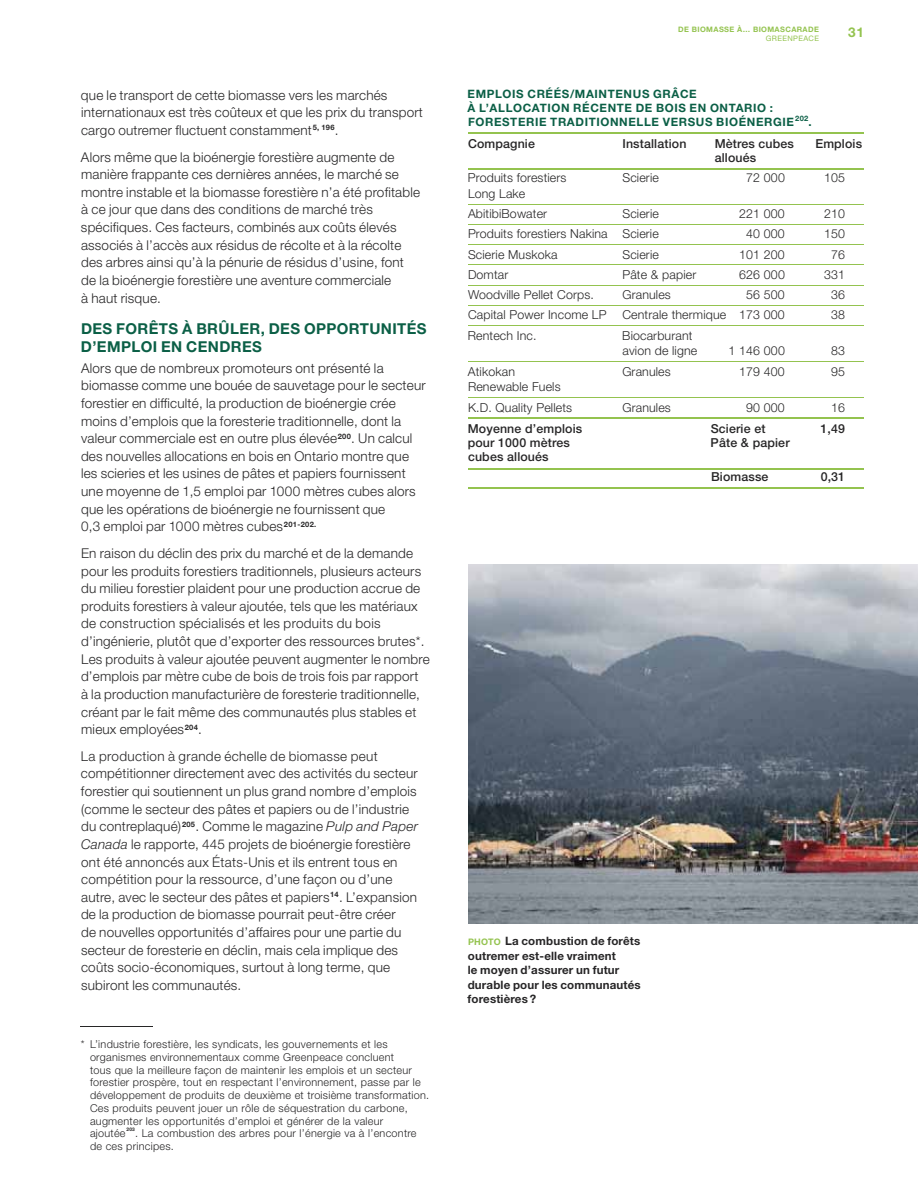
<style>
.page{position:relative;width:918px;height:1188px;background:#fff}
.page>*{position:absolute;margin:0;border:0;box-sizing:border-box;transform-origin:0 0}
.t1{font:700 15px/17.7px "Helvetica Neue LT Std";letter-spacing:.025em;color:#0b5f46}
.t2{font:300 13.5px/17.7px "Helvetica Neue LT Std";letter-spacing:.015em;color:#272627}
.t3{font:700 13.5px "Helvetica Neue LT Std";color:#94c34f}
.t4{font:300 12.3px/20.2px "Helvetica Neue LT Std";letter-spacing:.01em;color:#272627}
.t5{font:500 12.3px "Helvetica Neue LT Std";letter-spacing:.01em;color:#272627}
.t6{font:700 11.55px/14.5px "Helvetica Neue LT Std";letter-spacing:.015em;color:#272627}
.t7{font:700 11.55px/14px "Helvetica Neue LT Std";letter-spacing:.055em;color:#0b5f46}
.t8{font:300 10.8px/12.8px "Helvetica Neue LT Std";letter-spacing:.025em;color:#272627}
.t9{font:700 7.5px "Helvetica Neue LT Std";letter-spacing:.05em;color:#94c34f}
.t10{font:7.5px "Helvetica Neue LT Std";letter-spacing:.05em;color:#94c34f}
.t11{font:700 4.8px "Helvetica Neue LT Std";color:#272627}
.s1{font-style:italic}
.s2{font-size:9px;color:#94c34f}
</style>
<div class="page">
<hr style="left:81px;top:1027px;width:72px;height:1px;background:#272627">
<img style="left:468px;top:564px;width:450px;height:360px">
<hr style="left:468px;top:132px;width:396px;height:1px;background:#94c34f">
<hr style="left:468px;top:169px;width:396px;height:1px;background:#94c34f">
<hr style="left:468px;top:204px;width:396px;height:1px;background:#94c34f">
<hr style="left:468px;top:224px;width:396px;height:1px;background:#94c34f">
<hr style="left:468px;top:244px;width:396px;height:1px;background:#94c34f">
<hr style="left:468px;top:265px;width:396px;height:1px;background:#94c34f">
<hr style="left:468px;top:285px;width:396px;height:1px;background:#94c34f">
<hr style="left:468px;top:305px;width:396px;height:1px;background:#94c34f">
<hr style="left:468px;top:325px;width:396px;height:1px;background:#94c34f">
<hr style="left:468px;top:361px;width:396px;height:1px;background:#94c34f">
<hr style="left:468px;top:397px;width:396px;height:1px;background:#94c34f">
<hr style="left:468px;top:418px;width:396px;height:1px;background:#94c34f">
<hr style="left:468px;top:468px;width:396px;height:1px;background:#94c34f">
<hr style="left:468px;top:487px;width:396px;height:2px;background:#94c34f">
<p class="t2" style="left:81px;top:87px;width:343px">que le transport de cette biomasse vers les marchés internationaux est très coûteux et que les prix du transport cargo outremer fluctuent constamment<sup>5,</sup> <sup>196</sup>.</p>
<p class="t2" style="left:81px;top:149px;width:341px">Alors même que la bioénergie forestière augmente de manière frappante ces dernières années, le marché se montre instable et la biomasse forestière n’a été profitable à ce jour que dans des conditions de marché très spécifiques. Ces facteurs, combinés aux coûts élevés associés à l’accès aux résidus de récolte et à la récolte des arbres ainsi qu’à la pénurie de résidus d’usine, font de la bioénergie forestière une aventure commerciale<br>à haut risque.</p>
<p class="t1" style="left:81px;top:322px;width:347px">DES FORÊTS À BRÛLER, DES OPPORTUNITÉS<br>D’EMPLOI EN CENDRES</p>
<p class="t2" style="left:81px;top:360px;width:346px">Alors que de nombreux promoteurs ont présenté la biomasse comme une bouée de sauvetage pour le secteur forestier en difficulté, la production de bioénergie crée moins d’emplois que la foresterie traditionnelle, dont la valeur commerciale est en outre plus élevée<sup>200</sup>. Un calcul des nouvelles allocations en bois en Ontario montre que les scieries et les usines de pâtes et papiers fournissent une moyenne de 1,5 emploi par 1000 mètres cubes alors que les opérations de bioénergie ne fournissent que<br>0,3 emploi par 1000 mètres cubes<sup>201-202.</sup></p>
<p class="t2" style="left:81px;top:546px;width:350px">En raison du déclin des prix du marché et de la demande pour les produits forestiers traditionnels, plusieurs acteurs du milieu forestier plaident pour une production accrue de produits forestiers à valeur ajoutée, tels que les matériaux de construction spécialisés et les produits du bois d’ingénierie, plutôt que d’exporter des ressources brutes*.<br>Les produits à valeur ajoutée peuvent augmenter le nombre d’emplois par mètre cube de bois de trois fois par rapport<br>à la production manufacturière de foresterie traditionnelle, créant par le fait même des communautés plus stables et mieux employées<sup>204</sup>.</p>
<p class="t2" style="left:81px;top:748px;width:339px">La production à grande échelle de biomasse peut compétitionner directement avec des activités du secteur forestier qui soutiennent un plus grand nombre d’emplois (comme le secteur des pâtes et papiers ou de l’industrie du contreplaqué)<sup>205</sup>. Comme le magazine <span class="s1">Pulp and Paper Canada</span> le rapporte, 445 projets de bioénergie forestière ont été annoncés aux États-Unis et ils entrent tous en compétition pour la ressource, d’une façon ou d’une autre, avec le secteur des pâtes et papiers<sup>14</sup>. L’expansion de la production de biomasse pourrait peut-être créer<br>de nouvelles opportunités d’affaires pour une partie du secteur de foresterie en déclin, mais cela implique des coûts socio-économiques, surtout à long terme, que subiront les communautés.</p>
<p class="t8" style="left:90px;top:1039px;width:341px;text-indent:-9px">* L’industrie forestière, les syndicats, les gouvernements et les organismes environnementaux comme Greenpeace concluent<br>tous que la meilleure façon de maintenir les emplois et un secteur forestier prospère, tout en respectant l’environnement, passe par le développement de produits de deuxième et troisième transformation.<br>Ces produits peuvent jouer un rôle de séquestration du carbone, augmenter les opportunités d’emploi et générer de la valeur<br>ajoutée</p>
<p class="t11" style="left:126px;top:1128px;width:10px">203</p>
<p class="t8" style="left:90px;top:1128px;width:328px;text-indent:45px">. La combustion des arbres pour l’énergie va à l’encontre de ces principes.</p>
<p class="t9" style="left:678px;top:27px;width:142px">DE BIOMASSE À… BIOMASCARADE</p>
<p class="t10" style="left:766px;top:35px;width:55px">GREENPEACE</p>
<p class="t3" style="left:848px;top:27px;width:17px">31</p>
<p class="t7" style="left:468px;top:88px;width:346px">EMPLOIS CRÉÉS/MAINTENUS GRÂCE<br>À L’ALLOCATION RÉCENTE DE BOIS EN ONTARIO :<br>FORESTERIE TRADITIONNELLE VERSUS BIOÉNERGIE<sup>202</sup>.</p>
<p class="t5" style="left:468px;top:139px;width:68px">Compagnie</p>
<p class="t5" style="left:622px;top:139px;width:66px">Installation</p>
<p class="t5" style="left:715px;top:139px;width:81px">Mètres cubes</p>
<p class="t5" style="left:815px;top:139px;width:48px">Emplois</p>
<p class="t5" style="left:715px;top:153px;width:43px">alloués</p>
<p class="t4" style="left:468px;top:169px;width:100px">Produits forestiers</p>
<p class="t4" style="left:622px;top:169px;width:38px">Scierie</p>
<p class="t4" style="left:746px;top:169px;width:40px">72 000</p>
<p class="t4" style="left:824px;top:169px;width:22px">105</p>
<p class="t4" style="left:468px;top:185px;width:81px">Long Lake<br>AbitibiBowater</p>
<p class="t4" style="left:622px;top:205px;width:38px">Scierie</p>
<p class="t4" style="left:739px;top:205px;width:47px">221 000</p>
<p class="t4" style="left:824px;top:205px;width:22px">210</p>
<p class="t4" style="left:468px;top:225px;width:192px">Produits forestiers Nakina Scierie</p>
<p class="t4" style="left:746px;top:225px;width:40px">40 000</p>
<p class="t4" style="left:824px;top:225px;width:22px">150</p>
<p class="t4" style="left:468px;top:245px;width:91px">Scierie Muskoka</p>
<p class="t4" style="left:622px;top:245px;width:38px">Scierie</p>
<p class="t4" style="left:739px;top:245px;width:47px">101 200</p>
<p class="t4" style="left:831px;top:245px;width:15px">76</p>
<p class="t4" style="left:468px;top:266px;width:42px">Domtar</p>
<p class="t4" style="left:622px;top:266px;width:75px">Pâte &amp; papier</p>
<p class="t4" style="left:739px;top:266px;width:47px">626 000</p>
<p class="t4" style="left:824px;top:266px;width:22px">331</p>
<p class="t4" style="left:468px;top:286px;width:127px">Woodville Pellet Corps.</p>
<p class="t4" style="left:622px;top:286px;width:50px">Granules</p>
<p class="t4" style="left:746px;top:286px;width:40px">56 500</p>
<p class="t4" style="left:831px;top:286px;width:15px">36</p>
<p class="t4" style="left:468px;top:306px;width:140px">Capital Power Income LP</p>
<p class="t4" style="left:622px;top:306px;width:164px">Centrale thermique 173 000</p>
<p class="t4" style="left:831px;top:306px;width:15px">38</p>
<p class="t4" style="left:468px;top:326px;width:70px">Rentech Inc.</p>
<p class="t4" style="left:622px;top:329px;width:77px;line-height:15.8px">Biocarburant avion de ligne</p>
<p class="t4" style="left:729px;top:342px;width:58px">1 146 000</p>
<p class="t4" style="left:831px;top:342px;width:15px">83</p>
<p class="t4" style="left:468px;top:362px;width:49px">Atikokan</p>
<p class="t4" style="left:622px;top:362px;width:50px">Granules</p>
<p class="t4" style="left:739px;top:362px;width:47px">179 400</p>
<p class="t4" style="left:831px;top:362px;width:15px">95</p>
<p class="t4" style="left:468px;top:378px;width:106px">Renewable Fuels<br>K.D. Quality Pellets</p>
<p class="t4" style="left:622px;top:398px;width:50px">Granules</p>
<p class="t4" style="left:746px;top:398px;width:40px">90 000</p>
<p class="t4" style="left:831px;top:398px;width:15px">16</p>
<p class="t5" style="left:468px;top:424px;width:116px">Moyenne d’emplois</p>
<p class="t5" style="left:711px;top:424px;width:56px">Scierie et</p>
<p class="t5" style="left:820px;top:424px;width:26px">1,49</p>
<p class="t5" style="left:468px;top:438px;width:104px">pour 1000 mètres</p>
<p class="t5" style="left:711px;top:438px;width:81px">Pâte &amp; papier</p>
<p class="t5" style="left:468px;top:452px;width:82px">cubes alloués</p>
<p class="t5" style="left:711px;top:473px;width:59px">Biomasse</p>
<p class="t5" style="left:821px;top:473px;width:26px">0,31</p>
<p class="t6" style="left:468px;top:935px;width:175px"><span class="s2">PHOTO</span> La combustion de forêts outremer est-elle vraiment<br>le moyen d’assurer un futur durable pour les communautés forestières ?</p>
</div>
